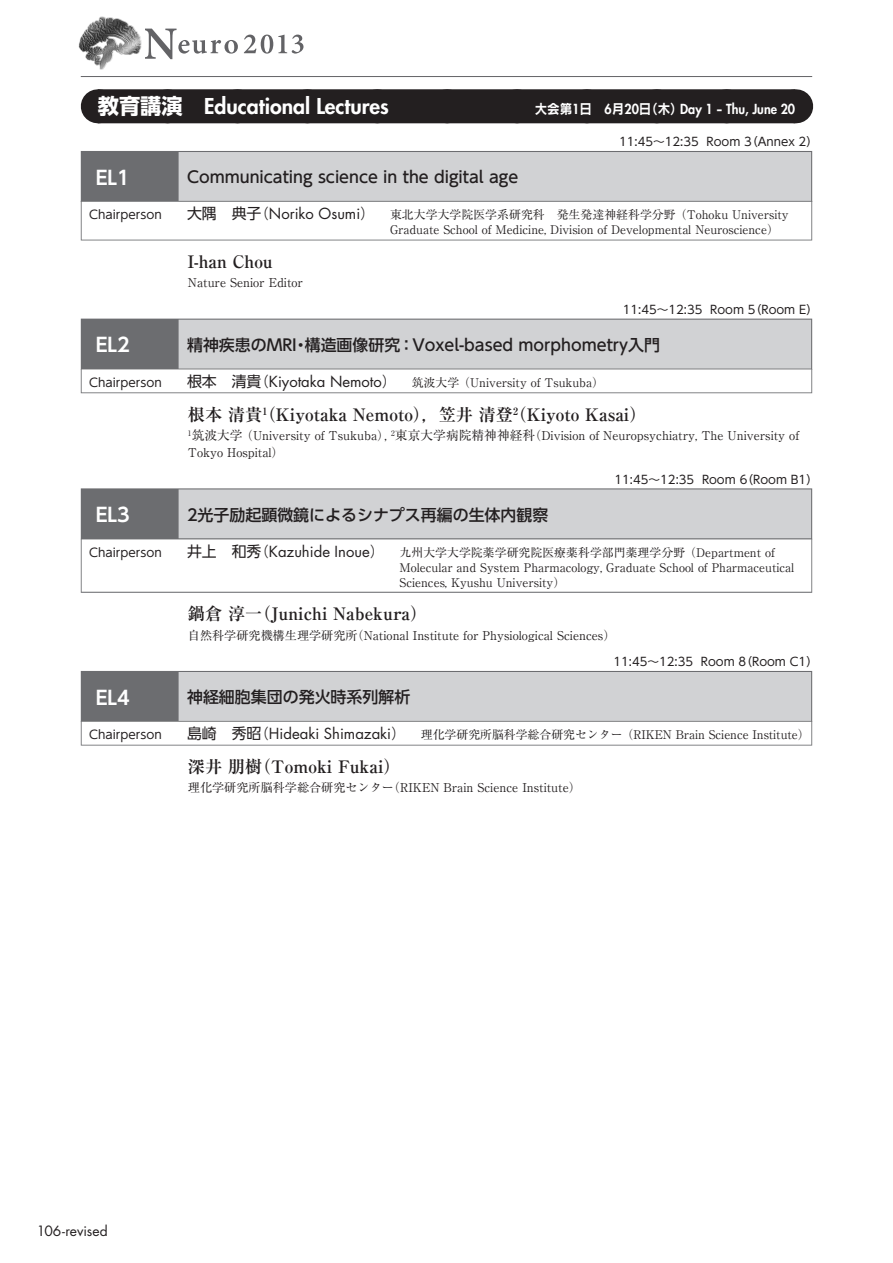
<style>
.page{position:relative;width:893px;height:1263px;background:#fff}
.page>*{position:absolute;margin:0;border:0;box-sizing:border-box;transform-origin:0 0}
.t1{font:800 21.3px "Futura Std";color:#fff}
.t2{font:700 19.2px "UD Shin Go Pr 6 N De";color:#fff}
.t3{font:700 17.1px "Ryumin Pr 6 N";color:#231f20}
.t4{font:500 15.9px "UD Shin Go Pr 6 N";color:#231f20}
.t5{font:13.8px "Futura Std";color:#231f20}
.t6{font:800 13.5px "Futura Std";color:#fff;scale:.93 1}
.t7{font:12.15px/17px "Ryumin Pr 6 N";color:#231f20}
.t8{font:11.85px/14.9px "Ryumin Pr 6 N";color:#231f20}
.t9{font:11.85px "UD Shin Go Pr 6 N";color:#231f20}
.t10{font:11.7px "UD Shin Go Pr 6 N";color:#231f20}
.t11{font:700 10.05px "Ryumin Pr 6 N";color:#231f20}
.s1{font-family:"UD Shin Go Pr 6 N";font-weight:700}
.s2{font-family:"Rodin Pro N B";font-weight:400}
.s3{font-family:"UD Shin Go Pr 6 N";font-size:14.85px}
.s4{font-family:"Rodin Pro N M";font-size:14.85px}
.s5{font-family:"Futura Std";font-size:14.85px}
.s6{font-size:12.75px}
</style>
<div class="page">
<svg style="left:145px;top:29px;width:93px;height:30px"></svg>
<svg style="left:244px;top:35px;width:59px;height:19px"></svg>
<img style="left:78px;top:16px;width:64px;height:54px">
<hr style="left:81px;top:76px;width:731px;height:1px;background:#636366">
<div style="left:98px;top:89px;width:697px;height:34px;background:#231f20"></div>
<svg style="left:168px;top:89px;width:592px;height:1px"></svg>
<hr style="left:795px;top:89px;width:1px;height:34px;background:#231f20">
<div style="left:81px;top:151px;width:731px;height:51px;background:#6c6d70"></div>
<div style="left:179px;top:152px;width:632px;height:49px;background:#d1d2d4"></div>
<svg style="left:81px;top:201px;width:731px;height:39px"></svg>
<div style="left:82px;top:202px;width:729px;height:38px;background:#fff"></div>
<div style="left:81px;top:319px;width:731px;height:51px;background:#6c6d70"></div>
<div style="left:179px;top:320px;width:632px;height:49px;background:#d1d2d4"></div>
<div style="left:81px;top:369px;width:731px;height:24px;background:#a6a7a9"></div>
<div style="left:82px;top:369px;width:729px;height:23px;background:#fff"></div>
<div style="left:81px;top:488px;width:731px;height:51px;background:#6c6d70"></div>
<div style="left:179px;top:489px;width:632px;height:49px;background:#d1d2d4"></div>
<svg style="left:81px;top:539px;width:731px;height:54px"></svg>
<div style="left:82px;top:539px;width:729px;height:53px;background:#fff"></div>
<div style="left:81px;top:671px;width:731px;height:51px;background:#6c6d70"></div>
<div style="left:179px;top:672px;width:632px;height:49px;background:#d1d2d4"></div>
<div style="left:81px;top:721px;width:731px;height:24px;background:#909192"></div>
<div style="left:82px;top:722px;width:729px;height:23px;background:#fff"></div>
<h1 class="t1" style="left:98px;top:93px;width:293px"><span class="s1">教育講演　</span>Educational Lectures</h1>
<p class="t6" style="left:535px;top:101px;width:282px"><span class="s2">大会第</span>1<span class="s2">日</span> 6<span class="s2">月</span>20<span class="s2">日（木）</span>Day 1 <span class="s2">-</span> Thu, June 20</p>
<p class="t10" style="left:619px;top:132px;width:200px">11:45～12:35 Room 3（Annex 2）</p>
<h2 class="t2" style="left:96px;top:162px;width:36px">EL1</h2>
<h3 class="t4" style="left:187px;top:164px;width:333px">Communicating science in the digital age</h3>
<p class="t9" style="left:89px;top:205px;width:74px">Chairperson</p>
<p class="t8" style="left:390px;top:207px;width:400px;text-indent:-203px"><span class="s3">大隅　典子</span><span class="s4">（</span><span class="s5">Noriko Osumi</span><span class="s4">）</span><span class="s3">　</span> 東北大学大学院医学系研究科　発生発達神経科学分野（Tohoku University<br>Graduate School of Medicine, Division of Developmental Neuroscience）</p>
<h3 class="t3" style="left:188px;top:248px;width:86px">I-han Chou</h3>
<p class="t7" style="left:188px;top:274px;width:117px">Nature Senior Editor</p>
<p class="t10" style="left:623px;top:300px;width:197px">11:45～12:35 Room 5（Room E）</p>
<h2 class="t2" style="left:96px;top:330px;width:36px">EL2</h2>
<h3 class="t4" style="left:187px;top:332px;width:475px">精神疾患のMRI・構造画像研究：Voxel-based morphometry入門</h3>
<p class="t9" style="left:89px;top:373px;width:74px">Chairperson</p>
<p class="t8" style="left:187px;top:374px;width:418px"><span class="s3">根本　清貴</span><span class="s4">（</span><span class="s5">Kiyotaka Nemoto</span><span class="s4">）</span><span class="s3">　</span> 筑波大学（University of Tsukuba）</p>
<h3 class="t3" style="left:188px;top:401px;width:327px">根本 清貴（Kiyotaka Nemoto），笠井 清登</h3>
<p class="t11" style="left:262px;top:403px;width:7px">1</p>
<h3 class="t3" style="left:509px;top:401px;width:139px">（Kiyoto Kasai）</h3>
<p class="t11" style="left:513px;top:403px;width:7px">2</p>
<p class="t7" style="left:188px;top:426px;width:613px"><sup>1</sup><span class="s6">筑波大学</span> （University of Tsukuba）<span class="s6">,</span> <sup>2</sup><span class="s6">東京大学病院精神神経科</span>（Division of Neuropsychiatry, The University of<br>Tokyo Hospital）</p>
<p class="t10" style="left:614px;top:470px;width:205px">11:45～12:35 Room 6（Room B1）</p>
<h2 class="t2" style="left:96px;top:499px;width:36px">EL3</h2>
<h3 class="t4" style="left:187px;top:502px;width:363px">2光子励起顕微鏡によるシナプス再編の生体内観察</h3>
<p class="t9" style="left:89px;top:543px;width:74px">Chairperson</p>
<p class="t8" style="left:399px;top:544px;width:396px;text-indent:-212px"><span class="s3">井上　和秀</span><span class="s4">（</span><span class="s5">Kazuhide Inoue</span><span class="s4">）</span><span class="s3">　</span> 九州大学大学院薬学研究院医療薬科学部門薬理学分野（Department of<br>Molecular and System Pharmacology, Graduate School of Pharmaceutical<br>Sciences, Kyushu University）</p>
<h3 class="t3" style="left:188px;top:600px;width:241px">鍋倉 淳一（Junichi Nabekura）</h3>
<p class="t7" style="left:188px;top:626px;width:429px">自然科学研究機構生理学研究所（National Institute for Physiological Sciences）</p>
<p class="t10" style="left:613px;top:652px;width:206px">11:45～12:35 Room 8（Room C1）</p>
<h2 class="t2" style="left:96px;top:682px;width:36px">EL4</h2>
<h3 class="t4" style="left:187px;top:684px;width:225px">神経細胞集団の発火時系列解析</h3>
<p class="t9" style="left:89px;top:725px;width:74px">Chairperson</p>
<p class="t8" style="left:187px;top:727px;width:624px"><span class="s3">島崎　秀昭</span><span class="s4">（</span><span class="s5">Hideaki Shimazaki</span><span class="s4">）</span><span class="s3">　</span> 理化学研究所脳科学総合研究センター（RIKEN Brain Science Institute）</p>
<h3 class="t3" style="left:188px;top:753px;width:214px">深井 朋樹（Tomoki Fukai）</h3>
<p class="t7" style="left:188px;top:779px;width:394px">理化学研究所脳科学総合研究センター（RIKEN Brain Science Institute）</p>
<p class="t5" style="left:37px;top:1222px;width:73px">106-revised</p>
</div>
